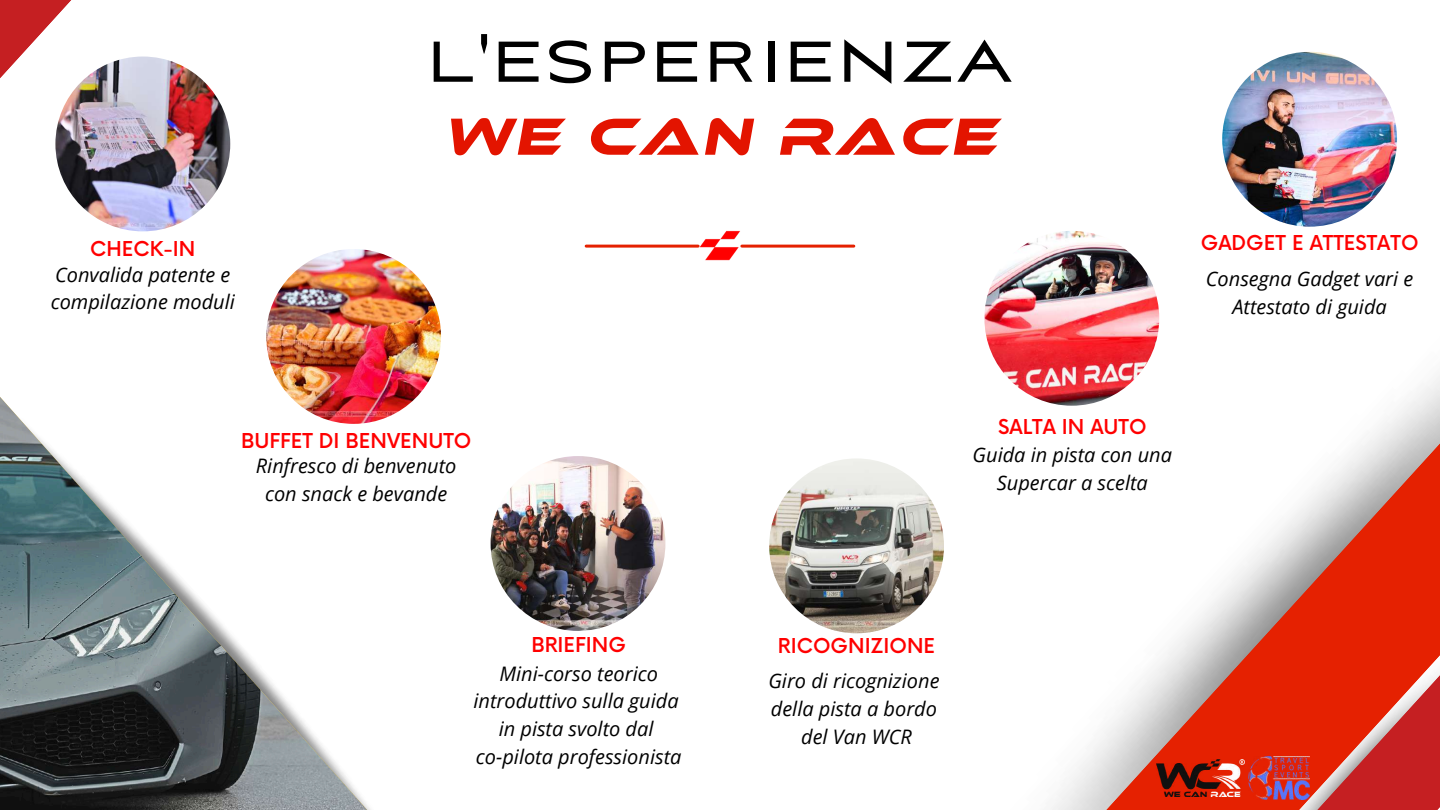
<style>
.page{position:relative;width:1440px;height:810px;background:#fff}
.page>*{position:absolute;margin:0;border:0;box-sizing:border-box;transform-origin:0 0}
.t1{font:71.9px "Aviano Sans";letter-spacing:.045em;color:#000}
.t2{font:italic 54px "Ethnocentric Rg";letter-spacing:.045em;color:#e31400}
.t3{font:italic 20px/27.8px "Open Sans";color:#000;text-align:center}
.t4{font:500 20px "Now";color:#ff0001}
</style>
<div class="page">
<svg style="left:941px;top:52px;width:499px;height:758px"></svg>
<img style="left:0;top:397px;width:367px;height:413px">
<svg style="left:0;top:0;width:175px;height:232px"></svg>
<img style="left:266px;top:249px;width:175px;height:175px;border-radius:50%">
<img style="left:55px;top:57px;width:175px;height:174px;border-radius:50%">
<img style="left:491px;top:456px;width:174px;height:175px;border-radius:50%">
<img style="left:769px;top:458px;width:175px;height:175px;border-radius:50%">
<img style="left:984px;top:231px;width:175px;height:175px;border-radius:50%">
<img style="left:1222px;top:52px;width:175px;height:175px;border-radius:50%">
<img style="left:1156px;top:759px;width:88px;height:38px">
<img style="left:700px;top:231px;width:40px;height:30px">
<hr style="left:586px;top:245px;width:112px;height:3px;background:#e52101">
<hr style="left:742px;top:245px;width:112px;height:3px;background:#e52101">
<img style="left:1248px;top:757px;width:62px;height:42px">
<p class="t4" style="left:90px;top:238px;width:107px">CHECK-IN</p>
<p class="t3" style="left:51px;top:260px;width:186px;text-align:left">Convalida patente e compilazione moduli</p>
<h1 class="t1" style="left:428px;top:28px;width:586px">L'ESPERIENZA</h1>
<h2 class="t2" style="left:444px;top:104px;width:554px">WE CAN RACE</h2>
<p class="t4" style="left:1201px;top:232px;width:219px">GADGET E ATTESTATO</p>
<p class="t3" style="left:1206px;top:265px;width:209px">Consegna Gadget vari e<br>Attestato di guida</p>
<p class="t4" style="left:241px;top:430px;width:232px">BUFFET DI BENVENUTO</p>
<p class="t3" style="left:256px;top:451px;width:202px">Rinfresco di benvenuto con snack e bevande</p>
<p class="t4" style="left:998px;top:416px;width:150px">SALTA IN AUTO</p>
<p class="t3" style="left:973px;top:441px;width:201px">Guida in pista con una<br>Supercar a scelta</p>
<p class="t4" style="left:531px;top:634px;width:96px">BRIEFING</p>
<p class="t3" style="left:474px;top:659px;width:209px">Mini-corso teorico introduttivo sulla guida in pista svolto dal co-pilota professionista</p>
<p class="t4" style="left:778px;top:635px;width:159px">RICOGNIZIONE</p>
<p class="t3" style="left:768px;top:667px;width:173px">Giro di ricognizione della pista a bordo del Van WCR</p>
</div>
